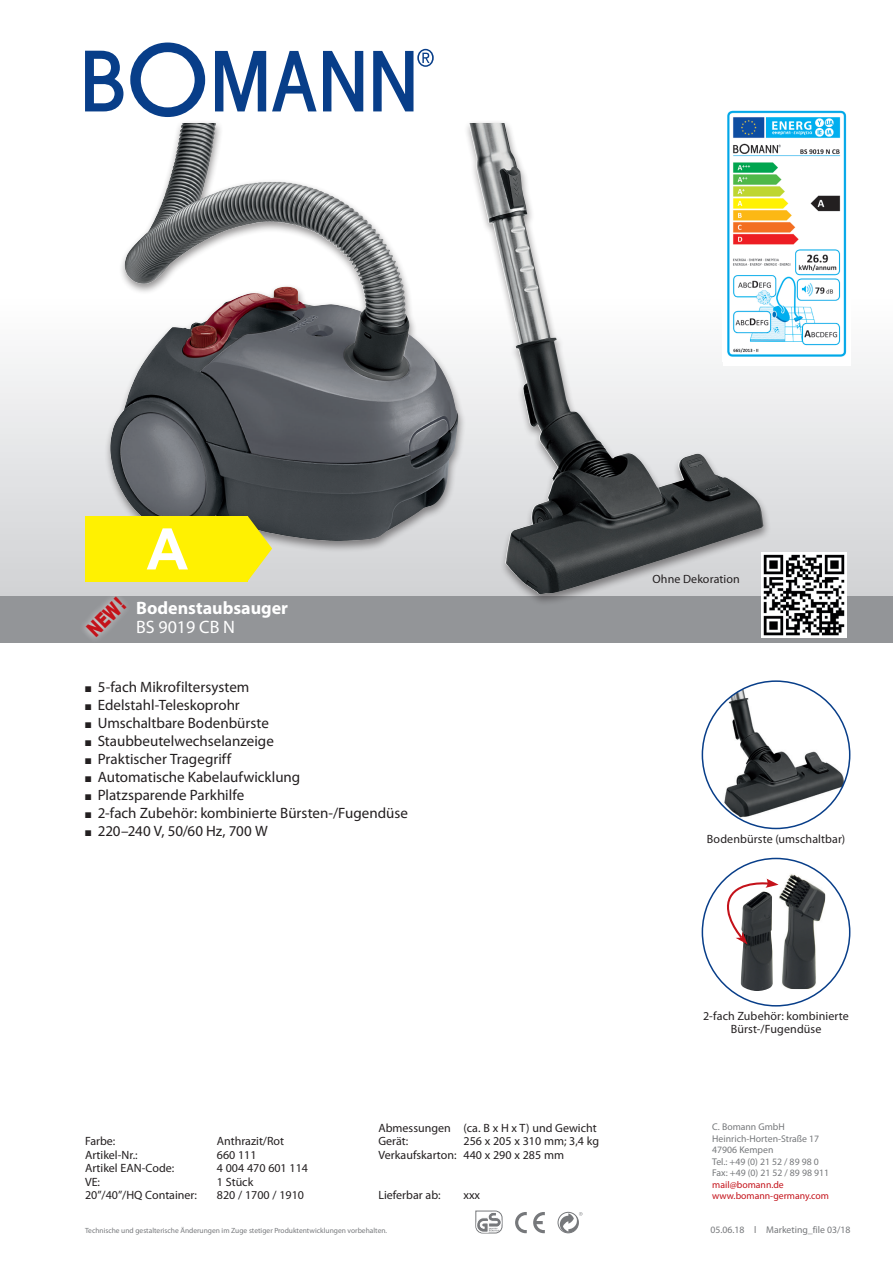
<style>
.page{position:relative;width:893px;height:1263px;background:#fff}
.page>*{position:absolute;margin:0;border:0;box-sizing:border-box;transform-origin:0 0}
.t1{font:700 57.45px "Arial";color:#fff}
.t2{font:900 21px "Arial";color:#c4121a;scale:.7 1}
.t3{font:700 18px "Myriad Pro";color:#fff}
.t4{font:18px "Myriad Pro";color:#fff}
.t5{font:15px "Myriad Pro";color:#231f20}
.t6{font:12px/13.5px "Myriad Pro";color:#231f20}
.t7{font:9.75px/11.6px "Myriad Pro";color:#76787b}
.t8{font:9.75px/11.6px "Myriad Pro";color:#c4121a}
.t9{font:7.5px "Myriad Pro";color:#76787b}
</style>
<div class="page">
<svg style="left:515px;top:1212px;width:12px;height:21px"></svg>
<svg style="left:533px;top:1212px;width:12px;height:21px"></svg>
<div style="left:558px;top:1212px;width:21px;height:21px;border:1px solid #76787b;border-radius:50%"></div>
<svg style="left:560px;top:1212px;width:23px;height:21px"></svg>
<div style="left:0;top:591px;width:893px;height:51px;background:#939598"></div>
<svg style="left:323px;top:51px;width:40px;height:60px"></svg>
<svg style="left:373px;top:49px;width:61px;height:62px"></svg>
<svg style="left:215px;top:51px;width:51px;height:60px"></svg>
<svg style="left:85px;top:51px;width:38px;height:60px"></svg>
<svg style="left:130px;top:43px;width:75px;height:74px"></svg>
<svg style="left:272px;top:51px;width:45px;height:60px"></svg>
<svg style="left:475px;top:1210px;width:27px;height:23px"></svg>
<div style="left:0;top:298px;width:893px;height:297px;background:linear-gradient(to bottom,#fefefe,#d1d2d5)"></div>
<div style="left:104px;top:120px;width:668px;height:486px;background:#231f20;opacity:.5"></div>
<img style="left:171px;top:123px;width:592px;height:472px">
<img style="left:761px;top:553px;width:85px;height:85px">
<img style="left:723px;top:110px;width:127px;height:251px">
<svg style="left:75px;top:516px;width:197px;height:127px"></svg>
<div style="left:85px;top:516px;width:163px;height:65px;background:#fff101"></div>
<div style="left:702px;top:681px;width:148px;height:147px;background:#231f20;opacity:.5"></div>
<img style="left:702px;top:681px;width:148px;height:147px;border-radius:74px">
<img style="left:741px;top:944px;width:32px;height:47px">
<svg style="left:721px;top:877px;width:58px;height:67px"></svg>
<img style="left:779px;top:873px;width:46px;height:116px">
<h1 class="t1" style="left:147px;top:509px;width:43px">A</h1>
<h2 class="t2" style="left:80px;top:622px;width:65px;rotate:-45deg">NEW!</h2>
<h3 class="t3" style="left:136px;top:596px;width:154px">Bodenstaubsauger</h3>
<h3 class="t4" style="left:136px;top:616px;width:101px">BS 9019 CB N</h3>
<p class="t5" style="left:85px;top:677px;width:166px">■ 5-fach Mikrofiltersystem</p>
<p class="t5" style="left:85px;top:695px;width:156px">■ Edelstahl-Teleskoprohr</p>
<p class="t5" style="left:85px;top:713px;width:185px">■ Umschaltbare Bodenbürste</p>
<p class="t5" style="left:85px;top:731px;width:190px">■ Staubbeutelwechselanzeige</p>
<p class="t5" style="left:85px;top:749px;width:148px">■ Praktischer Tragegriff</p>
<p class="t5" style="left:85px;top:767px;width:217px">■ Automatische Kabelaufwicklung</p>
<p class="t5" style="left:85px;top:785px;width:161px">■ Platzsparende Parkhilfe</p>
<p class="t5" style="left:85px;top:803px;width:324px">■ 2-fach Zubehör: kombinierte Bürsten-/Fugendüse</p>
<p class="t5" style="left:85px;top:821px;width:184px">■ 220–240 V, 50/60 Hz, 700 W</p>
<p class="t6" style="left:652px;top:572px;width:89px">Ohne Dekoration</p>
<p class="t6" style="left:707px;top:831px;width:140px">Bodenbürste (umschaltbar)</p>
<p class="t6" style="left:85px;top:1134px;width:32px">Farbe:</p>
<p class="t6" style="left:217px;top:1134px;width:69px">Anthrazit/Rot</p>
<p class="t6" style="left:85px;top:1148px;width:54px">Artikel-Nr.:</p>
<p class="t6" style="left:217px;top:1148px;width:41px">660 111</p>
<p class="t6" style="left:85px;top:1161px;width:91px">Artikel EAN-Code:</p>
<p class="t6" style="left:217px;top:1161px;width:93px">4 004 470 601 114</p>
<p class="t6" style="left:85px;top:1175px;width:17px">VE:</p>
<p class="t6" style="left:217px;top:1175px;width:38px">1 Stück</p>
<p class="t6" style="left:85px;top:1188px;width:114px">20”/40”/HQ Container:</p>
<p class="t6" style="left:217px;top:1188px;width:89px">820 / 1700 / 1910</p>
<p class="t6" style="left:378px;top:1121px;width:220px">Abmessungen (ca. B x H x T) und Gewicht<br>Gerät:</p>
<p class="t6" style="left:378px;top:1134px;width:222px;text-indent:85px">256 x 205 x 310 mm; 3,4 kg<br>Verkaufskarton: 440 x 290 x 285 mm</p>
<p class="t6" style="left:378px;top:1188px;width:64px">Lieferbar ab:</p>
<p class="t6" style="left:463px;top:1188px;width:18px">xxx</p>
<p class="t9" style="left:85px;top:1226px;width:304px">Technische und gestalterische Änderungen im Zuge stetiger Produktentwicklungen vorbehalten.</p>
<p class="t6" style="left:703px;top:1009px;width:147px;text-align:center">2-fach Zubehör: kombinierte<br>Bürst-/Fugendüse</p>
<p class="t7" style="left:712px;top:1121px;width:118px">C. Bomann GmbH<br>Heinrich-Horten-Straße 17<br>47906 Kempen<br>Tel.: +49 (0) 21 52 / 89 98 0<br>Fax: +49 (0) 21 52 / 89 98 911</p>
<p class="t8" style="left:712px;top:1178px;width:118px">mail@bomann.de www.bomann-germany.com</p>
<p class="t7" style="left:710px;top:1224px;width:142px">05.06.18 l Marketing_file 03/18</p>
</div>
